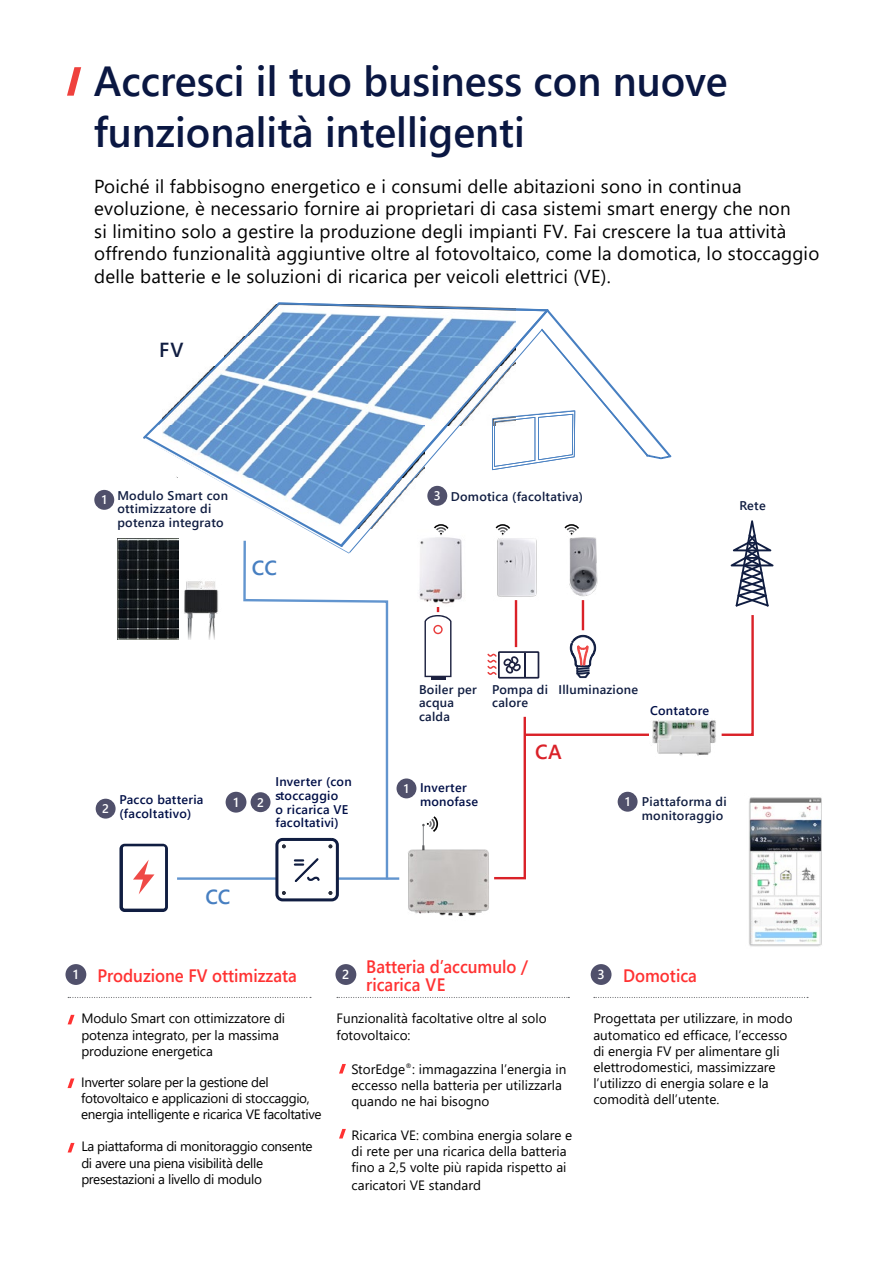
<style>
.page{position:relative;width:893px;height:1263px;background:#fff}
.page>*{position:absolute;margin:0;border:0;box-sizing:border-box;transform-origin:0 0}
.t1{font:600 42px/50.4px "Segoe UI";color:#0a1742}
.t2{font:600 20.25px "Segoe UI";color:#477fc1}
.t3{font:600 20.25px "Segoe UI";color:#101d41}
.t4{font:600 20.25px "Segoe UI";color:#da2128}
.t5{font:18.75px/22.5px "Segoe UI";letter-spacing:.01em;color:#000}
.t6{font:600 18px/18px "Segoe UI";color:#ff3232;scale:.93 1}
.t7{font:13.5px/16.2px "Segoe UI";color:#000}
.t8{font:13.5px/16.2px "Segoe UI";letter-spacing:-.025em;color:#000}
.t9{font:600 13.05px "Segoe UI";color:#fff}
.t10{font:600 12.6px/13.6px "Segoe UI";letter-spacing:.02em;color:#101d41}
.t11{font:600 12.6px/13.6px "Segoe UI";letter-spacing:.02em;color:#000f47}
.t12{font:600 12.45px "Segoe UI";color:#fff}
</style>
<div class="page">
<svg style="left:271px;top:302px;width:265px;height:7px"></svg>
<svg style="left:68px;top:1078px;width:6px;height:10px"></svg>
<svg style="left:67px;top:67px;width:14px;height:29px"></svg>
<svg style="left:68px;top:997px;width:243px;height:1px"></svg>
<svg style="left:337px;top:997px;width:232px;height:1px"></svg>
<svg style="left:594px;top:997px;width:214px;height:1px"></svg>
<div style="left:65px;top:964px;width:21px;height:21px;background:#50506b;border-radius:50%"></div>
<div style="left:335px;top:964px;width:21px;height:21px;background:#50506b;border-radius:50%"></div>
<div style="left:591px;top:964px;width:20px;height:21px;background:#50506b;border-radius:50%"></div>
<svg style="left:494px;top:716px;width:32px;height:164px"></svg>
<svg style="left:721px;top:615px;width:33px;height:121px"></svg>
<hr style="left:526px;top:733px;width:125px;height:3px;background:#da2128">
<svg style="left:242px;top:554px;width:147px;height:285px"></svg>
<svg style="left:119px;top:844px;width:49px;height:68px"></svg>
<svg style="left:422px;top:816px;width:17px;height:21px"></svg>
<img style="left:408px;top:837px;width:81px;height:80px">
<hr style="left:582px;top:600px;width:2px;height:30px;background:#da2128">
<svg style="left:570px;top:635px;width:26px;height:43px"></svg>
<img style="left:569px;top:554px;width:29px;height:47px">
<svg style="left:731px;top:520px;width:43px;height:86px"></svg>
<img style="left:749px;top:797px;width:73px;height:150px">
<hr style="left:515px;top:600px;width:2px;height:47px;background:#da2128">
<img style="left:497px;top:554px;width:40px;height:61px">
<div style="left:498px;top:651px;width:41px;height:28px;border:2px solid #1c2140"></div>
<svg style="left:487px;top:654px;width:10px;height:21px"></svg>
<svg style="left:503px;top:653px;width:22px;height:24px"></svg>
<div style="left:94px;top:490px;width:20px;height:20px;background:#50506b;border-radius:50%"></div>
<div style="left:396px;top:778px;width:20px;height:20px;background:#50506b;border-radius:50%"></div>
<div style="left:618px;top:792px;width:20px;height:20px;background:#50506b;border-radius:50%"></div>
<div style="left:96px;top:799px;width:20px;height:20px;background:#50506b;border-radius:50%"></div>
<hr style="left:431px;top:676px;width:14px;height:3px;background:#1c2140">
<svg style="left:424px;top:607px;width:27px;height:70px"></svg>
<svg style="left:68px;top:1015px;width:7px;height:9px"></svg>
<svg style="left:68px;top:1143px;width:7px;height:9px"></svg>
<div style="left:226px;top:792px;width:20px;height:21px;background:#50506b;border-radius:50%"></div>
<div style="left:251px;top:792px;width:19px;height:20px;background:#50506b;border-radius:50%"></div>
<svg style="left:177px;top:839px;width:223px;height:58px"></svg>
<div style="left:275px;top:838px;width:64px;height:63px;border:3px solid #101d41;border-radius:6px"></div>
<svg style="left:339px;top:1064px;width:7px;height:9px"></svg>
<svg style="left:339px;top:1129px;width:7px;height:9px"></svg>
<img style="left:419px;top:554px;width:43px;height:50px">
<img style="left:649px;top:720px;width:67px;height:36px">
<img style="left:184px;top:581px;width:34px;height:59px">
<img style="left:117px;top:539px;width:62px;height:101px">
<svg style="left:143px;top:309px;width:529px;height:245px"></svg>
<h1 class="t1" style="left:94px;top:53px;width:635px">Accresci il tuo business con nuove funzionalità intelligenti</h1>
<p class="t5" style="left:94px;top:173px;width:726px">Poiché il fabbisogno energetico e i consumi delle abitazioni sono in continua evoluzione, è necessario fornire ai proprietari di casa sistemi smart energy che non<br>si limitino solo a gestire la produzione degli impianti FV. Fai crescere la tua attività offrendo funzionalità aggiuntive oltre al fotovoltaico, come la domotica, lo stoccaggio delle batterie e le soluzioni di ricarica per veicoli elettrici (VE).</p>
<h2 class="t3" style="left:159px;top:331px;width:26px">FV</h2>
<p class="t12" style="left:102px;top:488px;width:7px">1</p>
<p class="t10" style="left:117px;top:487px;width:112px">Modulo Smart con ottimizzatore di potenza integrato</p>
<h2 class="t2" style="left:252px;top:548px;width:27px">CC</h2>
<p class="t12" style="left:434px;top:484px;width:8px">3</p>
<p class="t10" style="left:451px;top:488px;width:134px">Domotica (facoltativa)</p>
<p class="t10" style="left:739px;top:498px;width:28px">Rete</p>
<p class="t12" style="left:102px;top:797px;width:8px">2</p>
<p class="t11" style="left:119px;top:791px;width:86px">Pacco batteria (facoltativo)</p>
<p class="t9" style="left:233px;top:790px;width:7px">1</p>
<p class="t12" style="left:257px;top:790px;width:8px">2</p>
<p class="t11" style="left:275px;top:774px;width:78px">Inverter (con stoccaggio<br>o ricarica VE facoltativi)</p>
<h2 class="t2" style="left:205px;top:877px;width:27px">CC</h2>
<p class="t10" style="left:419px;top:681px;width:59px">Boiler per acqua calda</p>
<p class="t12" style="left:404px;top:777px;width:7px">1</p>
<p class="t11" style="left:420px;top:780px;width:60px">Inverter monofase</p>
<p class="t10" style="left:492px;top:681px;width:57px">Pompa di calore</p>
<p class="t10" style="left:558px;top:681px;width:81px">Illuminazione</p>
<h2 class="t4" style="left:535px;top:733px;width:28px">CA</h2>
<p class="t11" style="left:650px;top:703px;width:61px">Contatore</p>
<p class="t12" style="left:625px;top:790px;width:7px">1</p>
<p class="t10" style="left:642px;top:794px;width:86px">Piattaforma di monitoraggio</p>
<h3 class="t6" style="left:97px;top:965px;width:216px">Produzione FV ottimizzata</h3>
<h3 class="t6" style="left:366px;top:956px;width:176px">Batteria d’accumulo / ricarica VE</h3>
<h3 class="t6" style="left:623px;top:965px;width:81px">Domotica</h3>
<p class="t9" style="left:73px;top:962px;width:7px">1</p>
<p class="t9" style="left:342px;top:962px;width:9px">2</p>
<p class="t9" style="left:597px;top:962px;width:9px">3</p>
<p class="t7" style="left:81px;top:1009px;width:205px">Modulo Smart con ottimizzatore di potenza integrato, per la massima produzione energetica</p>
<p class="t8" style="left:81px;top:1073px;width:242px">Inverter solare per la gestione del fotovoltaico e applicazioni di stoccaggio, energia intelligente e ricarica VE facoltative</p>
<p class="t8" style="left:81px;top:1137px;width:233px">La piattaforma di monitoraggio consente di avere una piena visibilità delle presestazioni a livello di modulo</p>
<p class="t7" style="left:336px;top:1009px;width:212px">Funzionalità facoltative oltre al solo fotovoltaico:</p>
<p class="t7" style="left:352px;top:1060px;width:216px">StorEdge<sup>®</sup>: immagazzina l’energia in eccesso nella batteria per utilizzarla quando ne hai bisogno</p>
<p class="t7" style="left:352px;top:1125px;width:222px">Ricarica VE: combina energia solare e di rete per una ricarica della batteria fino a 2,5 volte più rapida rispetto ai</p>
<p class="t7" style="left:352px;top:1176px;width:131px">caricatori VE standard</p>
<p class="t7" style="left:593px;top:1009px;width:201px">Progettata per utilizzare, in modo automatico ed efficace, l’eccesso di energia FV per alimentare gli elettrodomestici, massimizzare l’utilizzo di energia solare e la comodità dell’utente.</p>
</div>
